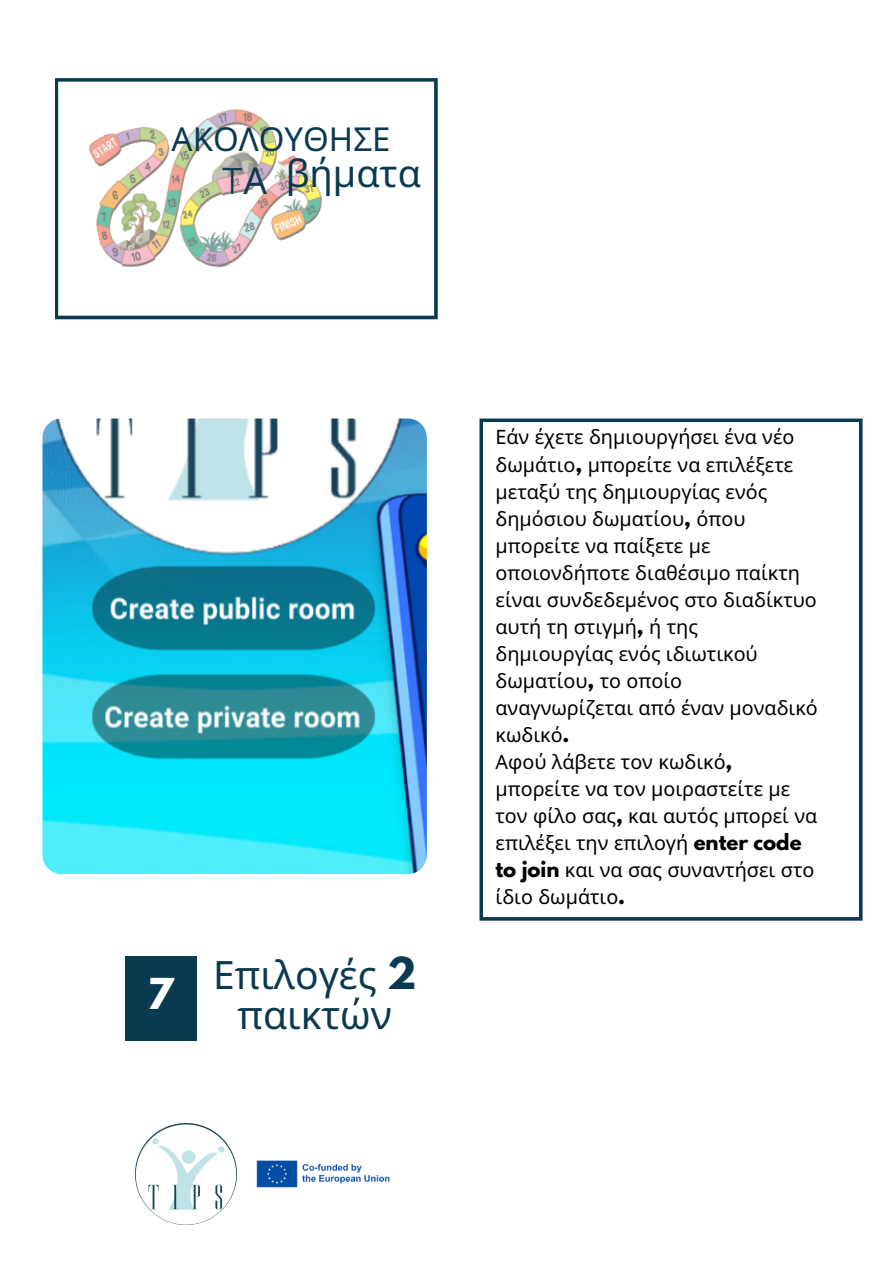
<style>
.page{position:relative;width:893px;height:1264px;background:#fff}
.page>*{position:absolute;margin:0;border:0;box-sizing:border-box;transform-origin:0 0}
.t1{font:39px/40.5px "Noto Sans";color:#0a3a4f;text-align:center}
.t2{font:37.8px "Noto Sans";color:#0a3a4f}
.t3{font:700 37.65px "League Spartan";color:#fff}
.t4{font:37.05px "Quicksand";color:#0a3a4f}
.t5{font:33px "Noto Sans";color:#0a3a4f}
.t6{font:19.65px/27px "Noto Sans";color:#000}
.s1{font-family:"Noto Sans"}
.s2{font-family:"League Spartan";font-weight:700}
</style>
<div class="page">
<svg style="left:55px;top:78px;width:382px;height:241px"></svg>
<div style="left:125px;top:956px;width:71px;height:85px;background:#0a3a4f"></div>
<img style="left:136px;top:1123px;width:100px;height:101px">
<img style="left:256px;top:1160px;width:134px;height:28px">
<img style="left:42px;top:418px;width:385px;height:455px;border-radius:19px">
<svg style="left:479px;top:418px;width:383px;height:502px"></svg>
<p class="t5" style="left:172px;top:116px;width:220px">ΑΚΟΛΟΥΘΗΣΕ</p>
<p class="t4" style="left:221px;top:156px;width:48px">T<span class="s1">Α</span></p>
<p class="t2" style="left:286px;top:146px;width:137px">βήματα</p>
<p class="t3" style="left:148px;top:974px;width:27px">7</p>
<p class="t1" style="left:213px;top:953px;width:205px">Επιλογές <span class="s2">2 </span>παικτών</p>
<p class="t6" style="left:495px;top:423px;width:324px">Εάν έχετε δημιουργήσει ένα νέο δωμάτιο<span class="s2">,</span> μπορείτε να επιλέξετε μεταξύ της δημιουργίας ενός δημόσιου δωματίου<span class="s2">,</span> όπου μπορείτε να παίξετε με οποιονδήποτε διαθέσιμο παίκτη είναι συνδεδεμένος στο διαδίκτυο αυτή τη στιγμή<span class="s2">,</span> ή της δημιουργίας ενός ιδιωτικού δωματίου<span class="s2">,</span> το οποίο αναγνωρίζεται από έναν μοναδικό κωδικό<span class="s2">.</span></p>
<p class="t6" style="left:495px;top:747px;width:323px">Αφού λάβετε τον κωδικό<span class="s2">, </span>μπορείτε να τον μοιραστείτε με τον φίλο σας<span class="s2">,</span> και αυτός μπορεί να επιλέξει την επιλογή <span class="s2">enter code to join</span> και να σας συναντήσει στο ίδιο δωμάτιο<span class="s2">.</span></p>
</div>
